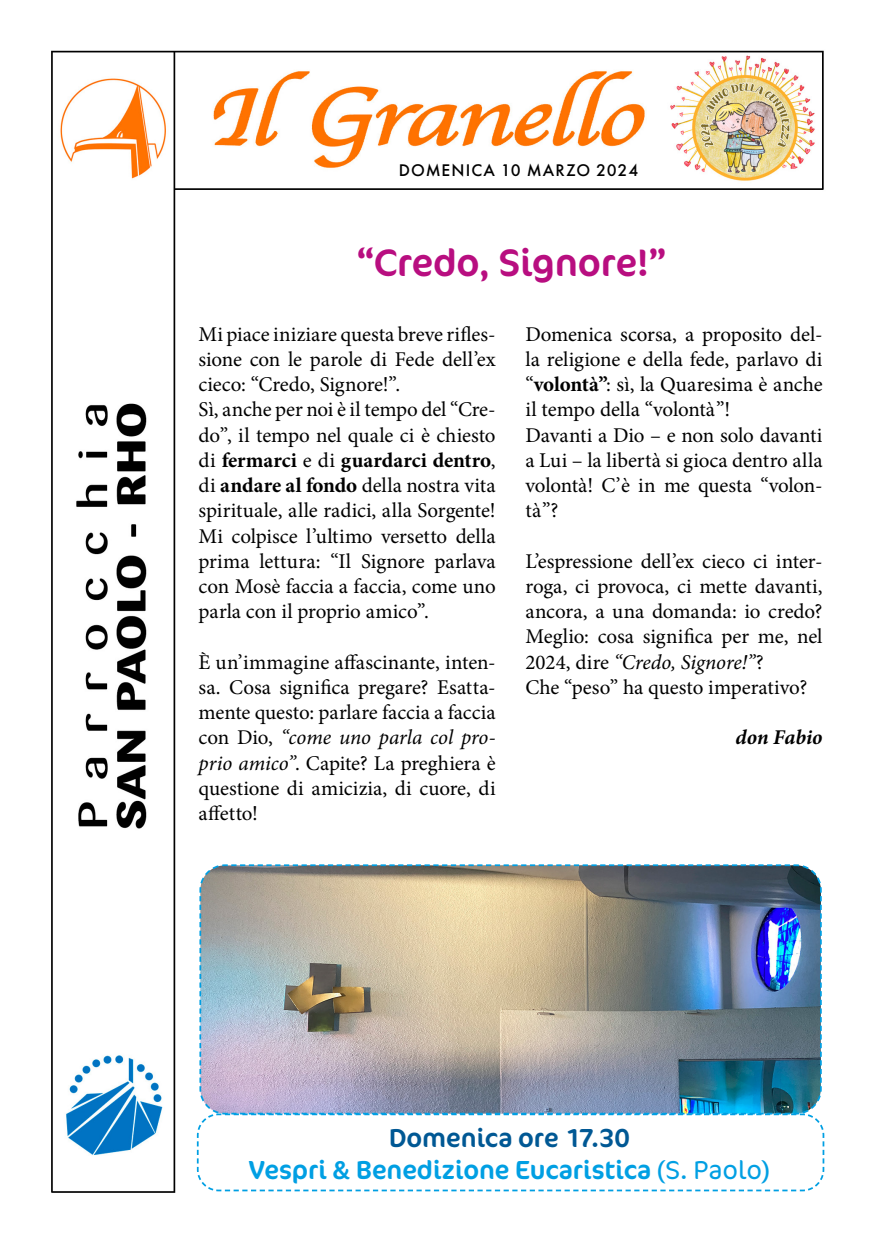
<style>
.page{position:relative;width:874px;height:1241px;background:#fff}
.page>*{position:absolute;margin:0;border:0;box-sizing:border-box;transform-origin:0 0}
.t1{font:38.5px "Cocon Pro";letter-spacing:-.005em;color:#b80e80}
.t2{font:26.25px/31.5px "Cocon Pro";letter-spacing:-.005em;color:#009fe3;text-align:center}
.t3{font:21px/25.2px "Minion Pro";letter-spacing:-.005em;color:#000}
.t4{font:italic 700 21px "Minion Pro";color:#000}
.t5{font:500 17.5px "Futura PT";letter-spacing:.06em;color:#000}
.s1{font-weight:700}
.s2{font-style:italic}
.s3{color:#005894}
.s4{font-weight:300}
</style>
<div class="page">
<img style="left:51px;top:50px;width:774px;height:1143px">
<img style="left:198px;top:863px;width:624px;height:228px">
<img style="left:196px;top:1091px;width:628px;height:21px">
<svg style="left:196px;top:1112px;width:628px;height:79px"></svg>
<p class="t5" style="left:399px;top:160px;width:241px">DOMENICA 10 MARZO 2024</p>
<h1 class="t1" style="left:357px;top:236px;width:310px">“Credo, Signore!”</h1>
<p class="t3" style="left:198px;top:321px;width:298px">Mi piace iniziare questa breve rifles&shy;sione con le parole di Fede dell’ex cieco: “Credo, Signore!”.<br>Sì, anche per noi è il tempo del “Cre&shy;do”, il tempo nel quale ci è chiesto di <span class="s1">fermarci</span> e di <span class="s1">guardarci dentro</span>, di <span class="s1">andare al fondo</span> della nostra vita spirituale, alle radici, alla Sorgente!<br>Mi colpisce l’ultimo versetto della prima lettura: “Il Signore parlava con Mosè faccia a faccia, come uno parla con il proprio amico”.</p>
<p class="t3" style="left:198px;top:649px;width:298px;text-align:justify">È un’immagine affascinante, inten&shy;sa. Cosa significa pregare? Esatta&shy;mente questo: parlare faccia a faccia con Dio, <span class="s2">“come uno parla col pro&shy;prio amico”</span>. Capite? La preghiera è questione di amicizia, di cuore, di affetto!</p>
<p class="t3" style="left:525px;top:321px;width:298px">Domenica scorsa, a proposito del&shy;la religione e della fede, parlavo di “<span class="s1">volontà”</span>: sì, la Quaresima è anche il tempo della “volontà”!<br>Davanti a Dio – e non solo davanti a Lui – la libertà si gioca dentro alla volontà! C’è in me questa “volon&shy;tà”?</p>
<p class="t3" style="left:525px;top:548px;width:298px">L’espressione dell’ex cieco ci inter&shy;roga, ci provoca, ci mette davanti, ancora, a una domanda: io credo?<br>Meglio: cosa significa per me, nel 2024, dire <span class="s2">“Credo, Signore!”</span>?<br>Che “peso” ha questo imperativo?</p>
<p class="t4" style="left:735px;top:722px;width:89px">don Fabio</p>
<p class="t2" style="left:249px;top:1121px;width:522px"><span class="s3">Domenica ore 17.30<br></span>Vespri &amp; Benedizione Eucaristica <span class="s4">(S. Paolo)</span></p>
</div>
